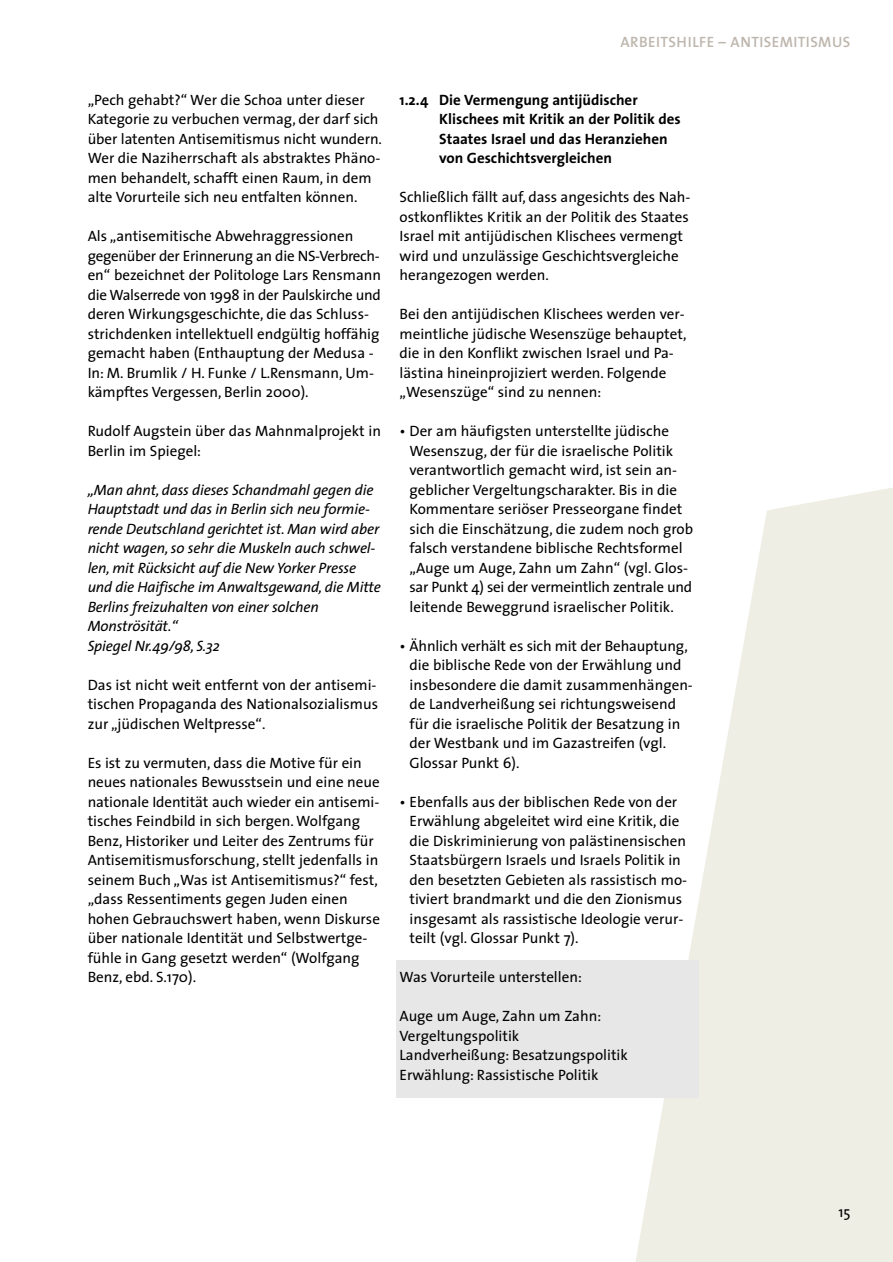
<style>
.page{position:relative;width:893px;height:1262px;background:#fff}
.page>*{position:absolute;margin:0;border:0;box-sizing:border-box;transform-origin:0 0}
.t1{font:15px/19.5px "The Sans";color:#000}
.t2{font:italic 15px/19.5px "The Sans";letter-spacing:-.01em;color:#000}
.t3{font:700 15px/19.5px "The Sans";color:#000}
.t4{font:600 15px "The Sans";letter-spacing:.03em;color:#beb6ad}
</style>
<div class="page">
<svg style="left:633px;top:488px;width:259px;height:773px;fill:#efeee4"></svg>
<div style="left:397px;top:960px;width:301px;height:137px;background:#e7e7e7"></div>
<p class="t4" style="left:620px;top:29px;width:231px">ARBEITSHILFE – ANTISEMITISMUS</p>
<p class="t1" style="left:88px;top:89px;width:296px">„Pech gehabt?“ Wer die Schoa unter dieser Kategorie zu verbuchen vermag, der darf sich über latenten Antisemitismus nicht wundern.<br>Wer die Naziherrschaft als abstraktes Phäno&shy;men behandelt, schafft einen Raum, in dem alte Vorurteile sich neu entfalten können.</p>
<p class="t1" style="left:88px;top:226px;width:295px">Als „antisemitische Abwehraggressionen gegenüber der Erinnerung an die NS-Verbrech&shy;en“ bezeichnet der Politologe Lars Rensmann die Walserrede von 1998 in der Paulskirche und deren Wirkungsgeschichte, die das Schluss&shy;strichdenken intellektuell endgültig hoffähig gemacht haben (Enthauptung der Medusa - In: M. Brumlik / H. Funke / L.Rensmann, Um&shy;kämpftes Vergessen, Berlin 2000).</p>
<p class="t1" style="left:88px;top:421px;width:295px">Rudolf Augstein über das Mahnmalprojekt in<br>Berlin im Spiegel:</p>
<p class="t2" style="left:88px;top:479px;width:295px">„Man ahnt, dass dieses Schandmahl gegen die Hauptstadt und das in Berlin sich neu formie&shy;rende Deutschland gerichtet ist. Man wird aber nicht wagen, so sehr die Muskeln auch schwel&shy;len, mit Rücksicht auf die New Yorker Presse und die Haifische im Anwaltsgewand, die Mitte Berlins freizuhalten von einer solchen Monströsität.“<br>Spiegel Nr.49/98, S.32</p>
<p class="t1" style="left:88px;top:674px;width:292px;text-align:justify">Das ist nicht weit entfernt von der antisemi&shy;tischen Propaganda des Nationalsozialismus zur „jüdischen Weltpresse“.</p>
<p class="t1" style="left:88px;top:752px;width:294px">Es ist zu vermuten, dass die Motive für ein neues nationales Bewusstsein und eine neue nationale Identität auch wieder ein antisemi&shy;tisches Feindbild in sich bergen. Wolfgang Benz, Historiker und Leiter des Zentrums für Antisemitismusforschung, stellt jedenfalls in seinem Buch „Was ist Antisemitismus?“ fest, „dass Ressentiments gegen Juden einen hohen Gebrauchswert haben, wenn Diskurse über nationale Identität und Selbstwertge&shy;fühle in Gang gesetzt werden“ (Wolfgang Benz, ebd. S.170).</p>
<p class="t3" style="left:439px;top:89px;width:243px;text-indent:-40px">1.2.4 Die Vermengung antijüdischer Klischees mit Kritik an der Politik des Staates Israel und das Heranziehen von Geschichtsvergleichen</p>
<p class="t1" style="left:399px;top:187px;width:292px">Schließlich fällt auf, dass angesichts des Nah&shy;ostkonfliktes Kritik an der Politik des Staates Israel mit antijüdischen Klischees vermengt wird und unzulässige Geschichtsvergleiche herangezogen werden.</p>
<p class="t1" style="left:399px;top:304px;width:288px">Bei den antijüdischen Klischees werden ver&shy;meintliche jüdische Wesenszüge behauptet, die in den Konflikt zwischen Israel und Pa&shy;lästina hineinprojiziert werden. Folgende „Wesenszüge“ sind zu nennen:</p>
<p class="t1" style="left:409px;top:421px;width:285px;text-indent:-10px">• Der am häufigsten unterstellte jüdische Wesenszug, der für die israelische Politik verantwortlich gemacht wird, ist sein an&shy;geblicher Vergeltungscharakter. Bis in die Kommentare seriöser Presseorgane findet sich die Einschätzung, die zudem noch grob falsch verstandene biblische Rechtsformel „Auge um Auge, Zahn um Zahn“ (vgl. Glos&shy;sar Punkt 4) sei der vermeintlich zentrale und leitende Beweggrund israelischer Politik.</p>
<p class="t1" style="left:409px;top:635px;width:285px;text-indent:-10px">• Ähnlich verhält es sich mit der Behauptung, die biblische Rede von der Erwählung und insbesondere die damit zusammenhängen&shy;de Landverheißung sei richtungsweisend für die israelische Politik der Besatzung in der Westbank und im Gazastreifen (vgl.<br>Glossar Punkt 6).</p>
<p class="t1" style="left:409px;top:791px;width:279px;text-indent:-10px">• Ebenfalls aus der biblischen Rede von der Erwählung abgeleitet wird eine Kritik, die die Diskriminierung von palästinensischen Staatsbürgern Israels und Israels Politik in den besetzten Gebieten als rassistisch mo&shy;tiviert brandmarkt und die den Zionismus insgesamt als rassistische Ideologie verur&shy;teilt (vgl. Glossar Punkt 7).</p>
<p class="t1" style="left:399px;top:967px;width:184px">Was Vorurteile unterstellen:</p>
<p class="t1" style="left:399px;top:1006px;width:230px">Auge um Auge, Zahn um Zahn:<br>Vergeltungspolitik<br>Landverheißung: Besatzungspolitik<br>Erwählung: Rassistische Politik</p>
<p class="t1" style="left:838px;top:1201px;width:14px">15</p>
</div>
